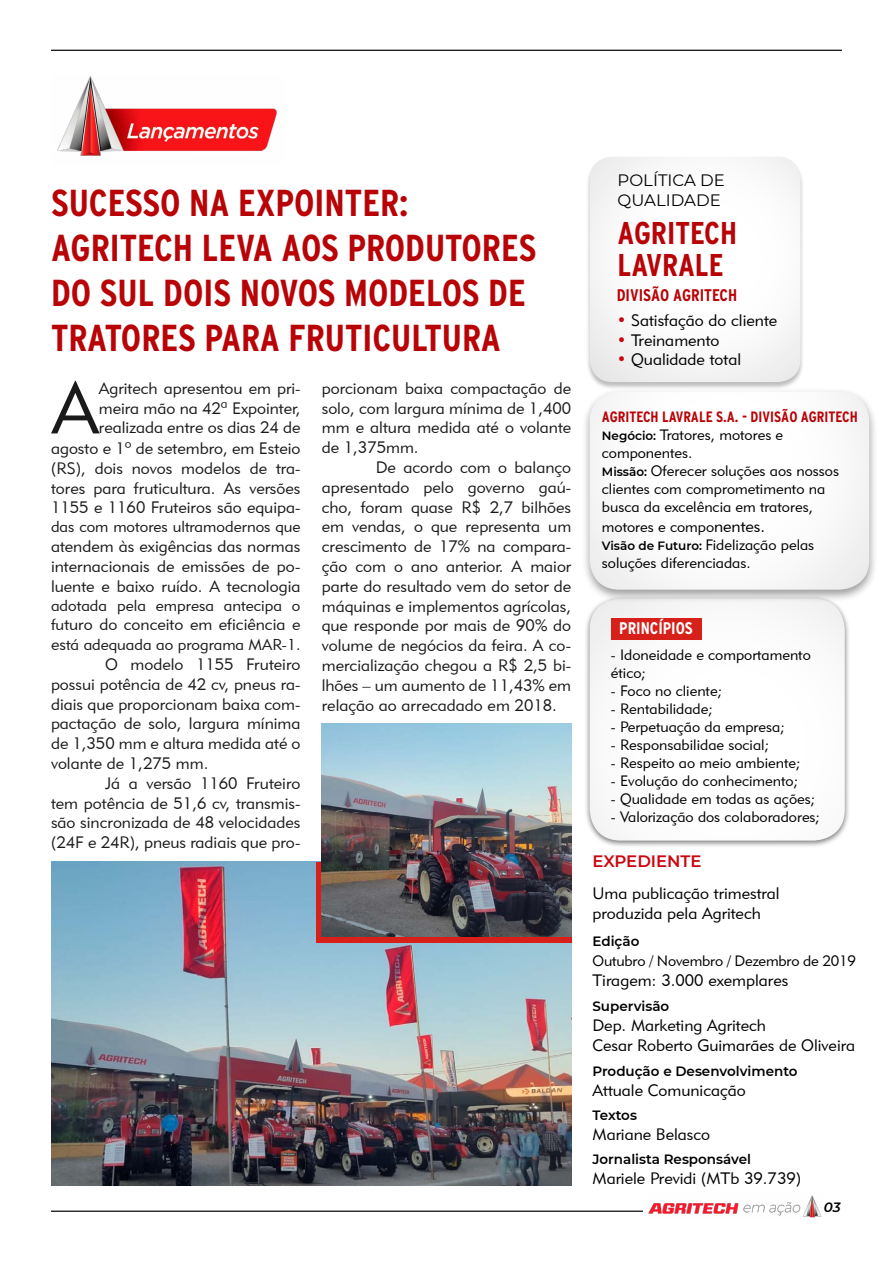
<style>
.page{position:relative;width:893px;height:1263px;background:#fff}
.page>*{position:absolute;margin:0;border:0;box-sizing:border-box;transform-origin:0 0}
.t1{font:72.45px "Geometric 415 BT Lite A";color:#000}
.t2{font:700 condensed 37.5px/45px "Interstate";color:#b80307}
.t3{font:700 condensed 31.5px/32.4px "Interstate";color:#b80307}
.t4{font:700 condensed 16.8px "Interstate";color:#b80307}
.t5{font:700 condensed 16.8px "Interstate";color:#fff}
.t6{font:16.5px/19.8px "Geometric 415 BT Lite A";color:#000;text-align:justify}
.t7{font:16.5px/19.8px "Montserrat";color:#000}
.t8{font:600 16.5px "Montserrat";color:#cb0610}
.t9{font:15.75px "Geometric 415 BT Lite A";color:#000}
.t10{font:15px/18px "Geometric 415 BT Lite A";color:#000}
.t11{font:700 condensed 15px "Interstate";color:#b80307}
.t12{font:600 13.5px "Montserrat";color:#000}
.t13{font:italic 600 13.5px "Montserrat";color:#000}
.s1{font-size:15.75px}
.s2{font-size:16.5px}
.s3{color:#cb0610}
.s4{font-family:"Montserrat";font-weight:600;font-size:12px}
</style>
<div class="page">
<hr style="left:51px;top:1210px;width:592px;height:2px;background:#000">
<img style="left:648px;top:1195px;width:174px;height:23px">
<hr style="left:51px;top:50px;width:791px;height:1px;background:#000">
<div style="left:584px;top:595px;width:266px;height:253px;background:#000;opacity:.51"></div>
<img style="left:590px;top:602px;width:255px;height:238px">
<div style="left:586px;top:156px;width:219px;height:234px;background:#000;opacity:.26"></div>
<img style="left:590px;top:157px;width:210px;height:225px">
<img style="left:57px;top:76px;width:220px;height:80px">
<img style="left:51px;top:862px;width:520px;height:323px">
<div style="left:611px;top:618px;width:91px;height:22px;background:#d62019"></div>
<div style="left:581px;top:387px;width:297px;height:215px;background:#000;opacity:.39"></div>
<img style="left:590px;top:392px;width:279px;height:198px">
<div style="left:316px;top:862px;width:255px;height:81px;background:#d62019"></div>
<img style="left:322px;top:724px;width:249px;height:213px">
<h2 class="t2" style="left:51px;top:180px;width:487px">SUCESSO NA EXPOINTER:<br>AGRITECH LEVA AOS PRODUTORES<br>DO SUL DOIS NOVOS MODELOS DE<br>TRATORES PARA FRUTICULTURA</h2>
<h1 class="t1" style="left:52px;top:364px;width:48px">A</h1>
<p class="t6" style="left:51px;top:378px;width:251px;text-align:right">Agritech apresentou em pri-<br>meira mão na 42ª Expointer, realizada entre os dias 24 de agosto e 1º de setembro, em Esteio (RS), dois novos modelos de tra&shy;tores para fruticultura. As versões<br>1155 e 1160 Fruteiros são equipa-</p>
<p class="t9" style="left:51px;top:517px;width:251px">das com motores ultramodernos que</p>
<p class="t6" style="left:51px;top:536px;width:251px">atendem às exigências das normas internacionais de emissões de po&shy;luente e baixo ruído. A tecnologia</p>
<p class="t9" style="left:51px;top:595px;width:251px">adotada pela empresa antecipa o</p>
<p class="t6" style="left:51px;top:614px;width:251px"><span class="s1">fu</span>turo do conceito em eficiência e</p>
<p class="t9" style="left:51px;top:635px;width:251px"><span class="s2">es</span>tá adequada ao programa MAR-1.</p>
<p class="t6" style="left:51px;top:654px;width:251px;text-indent:54px">O modelo 1155 Fruteiro possui potência de 42 cv, pneus ra&shy;diais que proporcionam baixa com&shy;pactação de solo, largura mínima de 1,350 mm e altura medida até o volante de 1,275 mm.</p>
<p class="t6" style="left:51px;top:773px;width:251px;text-indent:54px">Já a versão 1160 Fruteiro tem potência de 51,6 cv, transmis&shy;são sincronizada de 48 velocidades (24F e 24R), pneus radiais que pro-</p>
<p class="t6" style="left:322px;top:378px;width:251px">porcionam baixa compactação de solo, com largura mínima de 1,400 mm e altura medida até o volante de 1,375mm.</p>
<p class="t6" style="left:322px;top:457px;width:251px;text-indent:54px">De acordo com o balanço apresentado pelo governo gaú&shy;cho, foram quase R$ 2,7 bilhões em vendas, o que representa um crescimento de 17% na compara&shy;ção com o ano anterior. A maior parte do resultado vem do setor de máquinas e implementos agrícolas, que responde por mais de 90% do volume de negócios da feira. A co&shy;mercialização chegou a R$ 2,5 bi&shy;lhões – um aumento de 11,43% em relação ao arrecadado em 2018.</p>
<p class="t7" style="left:618px;top:170px;width:109px">POLÍTICA DE<br>QUALIDADE</p>
<h3 class="t3" style="left:618px;top:216px;width:121px">AGRITECH<br>LAVRALE</h3>
<p class="t4" style="left:617px;top:285px;width:122px">DIVISÃO AGRITECH</p>
<p class="t6" style="left:617px;top:310px;width:162px"><span class="s3">•</span> Satisfação do cliente</p>
<p class="t6" style="left:617px;top:330px;width:104px"><span class="s3">•</span> Treinamento</p>
<p class="t6" style="left:617px;top:349px;width:126px"><span class="s3">•</span> Qualidade total</p>
<p class="t11" style="left:602px;top:408px;width:257px">AGRITECH LAVRALE S.A. - DIVISÃO AGRITECH</p>
<p class="t10" style="left:602px;top:426px;width:239px"><span class="s4">Negócio:</span> Tratores, motores e componentes.<br><span class="s4">Missão:</span> Oferecer soluções aos nossos clientes com comprometimento na busca da excelência em tratores,</p>
<p class="t10" style="left:602px;top:517px;width:214px">motores e compo<span class="s2">nentes.<br></span><span class="s4">Visão de Futuro:</span> Fidelização pelas soluções diferenciadas.</p>
<p class="t5" style="left:619px;top:619px;width:75px">PRINCÍPIOS</p>
<p class="t10" style="left:611px;top:645px;width:201px">- Idoneidade e comportamento ético;</p>
<p class="t10" style="left:611px;top:681px;width:113px">- Foco no cliente;</p>
<p class="t10" style="left:611px;top:699px;width:104px">- Rentabilidade;</p>
<p class="t10" style="left:611px;top:717px;width:176px">- Perpetuação da empresa;</p>
<p class="t10" style="left:611px;top:735px;width:160px">- Responsabilidae social;</p>
<p class="t10" style="left:611px;top:753px;width:191px">- Respeito ao meio ambiente;</p>
<p class="t10" style="left:611px;top:771px;width:189px">- Evolução do conhecimento;</p>
<p class="t10" style="left:611px;top:789px;width:206px">- Qualidade em todas as ações;</p>
<p class="t10" style="left:611px;top:807px;width:211px">- Valorização dos colaboradores;</p>
<p class="t8" style="left:592px;top:849px;width:111px">EXPEDIENTE</p>
<p class="t6" style="left:592px;top:883px;width:189px">Uma publicação trimestral produzida pela Agritech</p>
<p class="t12" style="left:592px;top:931px;width:48px">Edição</p>
<p class="t10" style="left:592px;top:951px;width:265px">Outubro / Novembro / Dezembro de 2019</p>
<p class="t6" style="left:592px;top:969px;width:197px">Tiragem: 3.000 exemplares</p>
<p class="t12" style="left:592px;top:997px;width:78px">Supervisão</p>
<p class="t6" style="left:592px;top:1015px;width:264px">Dep. Marketing Agritech<br>Cesar Roberto Guimarães de Oliveira</p>
<p class="t12" style="left:592px;top:1062px;width:207px">Produção e Desenvolvimento</p>
<p class="t6" style="left:592px;top:1080px;width:155px">Attuale Comunicação</p>
<p class="t12" style="left:592px;top:1105px;width:46px">Textos</p>
<p class="t6" style="left:592px;top:1124px;width:119px">Mariane Belasco</p>
<p class="t12" style="left:592px;top:1149px;width:160px">Jornalista Responsável</p>
<p class="t6" style="left:592px;top:1167px;width:210px">Mariele Previdi (MTb 39.739)</p>
<p class="t13" style="left:824px;top:1197px;width:18px">03</p>
</div>
